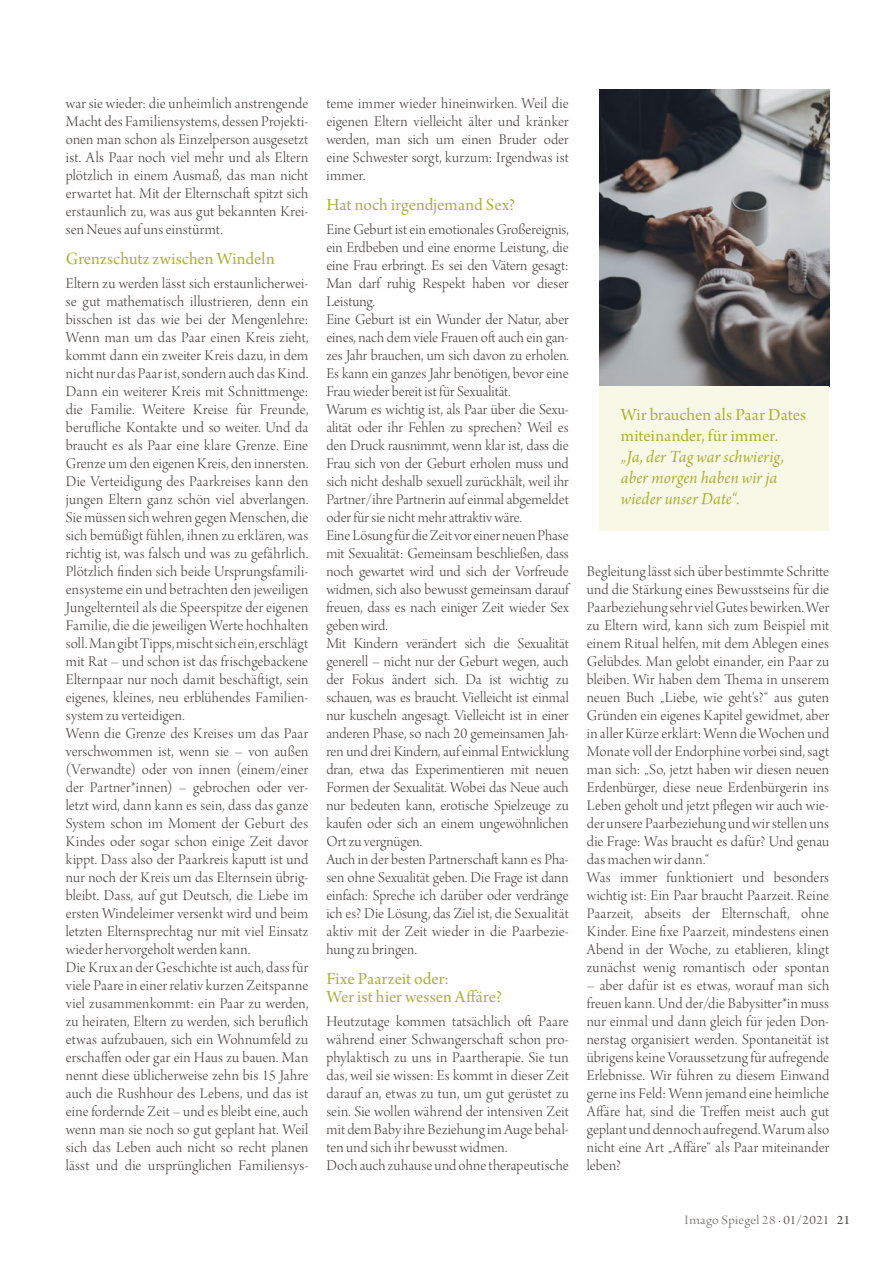
<style>
.page{position:relative;width:893px;height:1263px;background:#fff}
.page>*{position:absolute;margin:0;border:0;box-sizing:border-box;transform-origin:0 0}
.t1{font:18px/21px "Arno Pro Subhead";color:#abb131}
.t2{font:18px/21px "Arno Pro Italic Subhead";letter-spacing:.005em;color:#abb131}
.t3{font:15.75px/18px "Arno Pro Light Display";letter-spacing:.005em;color:#4b4744}
.t4{font:13.5px "Arno Pro Light Display";letter-spacing:.025em;color:#6e6c69;scale:1.1 1}
.s1{color:#4b4744}
.s2{font-family:"Arno Pro Subhead";color:#4b4744}
</style>
<div class="page">
<img style="left:600px;top:89px;width:229px;height:298px">
<div style="left:600px;top:387px;width:229px;height:144px;background:#f8f8e7"></div>
<p class="t3" style="left:66px;top:95px;width:244px;text-align:justify">war sie wieder: die unheimlich anstrengende Macht des Familiensystems, dessen Projekti&shy;onen man schon als Einzelperson ausgesetzt ist. Als Paar noch viel mehr und als Eltern plötzlich in einem Ausmaß, das man nicht erwartet hat. Mit der Elternschaft spitzt sich erstaunlich zu, was aus gut bekannten Krei&shy;sen Neues auf uns einstürmt.</p>
<p class="t1" style="left:66px;top:249px;width:210px">Grenzschutz zwischen Windeln</p>
<p class="t3" style="left:66px;top:275px;width:244px">Eltern zu werden lässt sich erstaunlicherwei&shy;se gut mathematisch illustrieren, denn ein bisschen ist das wie bei der Mengenlehre:<br>Wenn man um das Paar einen Kreis zieht, kommt dann ein zweiter Kreis dazu, in dem nicht nur das Paar ist, sondern auch das Kind.<br>Dann ein weiterer Kreis mit Schnittmenge: die Familie. Weitere Kreise für Freunde, berufliche Kontakte und so weiter. Und da braucht es als Paar eine klare Grenze. Eine Grenze um den eigenen Kreis, den innersten.<br>Die Verteidigung des Paarkreises kann den jungen Eltern ganz schön viel abverlangen.<br>Sie müssen sich wehren gegen Menschen, die sich bemüßigt fühlen, ihnen zu erklären, was richtig ist, was falsch und was zu gefährlich.<br>Plötzlich finden sich beide Ursprungsfamili&shy;ensysteme ein und betrachten den jeweiligen Jungelternteil als die Speerspitze der eigenen Familie, die die jeweiligen Werte hochhalten soll. Man gibt Tipps, mischt sich ein, erschlägt mit Rat – und schon ist das frischgebackene Elternpaar nur noch damit beschäftigt, sein eigenes, kleines, neu erblühendes Familien&shy;system zu verteidigen.<br>Wenn die Grenze des Kreises um das Paar verschwommen ist, wenn sie – von außen (Verwandte) oder von innen (einem/einer der Partner*innen) – gebrochen oder ver&shy;letzt wird, dann kann es sein, dass das ganze System schon im Moment der Geburt des Kindes oder sogar schon einige Zeit davor kippt. Dass also der Paarkreis kaputt ist und nur noch der Kreis um das Elternsein übrig&shy;bleibt. Dass, auf gut Deutsch, die Liebe im ersten Windeleimer versenkt wird und beim letzten Elternsprechtag nur mit viel Einsatz wieder hervorgeholt werden kann.<br>Die Krux an der Geschichte ist auch, dass für viele Paare in einer relativ kurzen Zeitspanne viel zusammenkommt: ein Paar zu werden, zu heiraten, Eltern zu werden, sich beruflich etwas aufzubauen, sich ein Wohnumfeld zu erschaffen oder gar ein Haus zu bauen. Man nennt diese üblicherweise zehn bis 15 Jahre auch die Rushhour des Lebens, und das ist eine fordernde Zeit – und es bleibt eine, auch wenn man sie noch so gut geplant hat. Weil sich das Leben auch nicht so recht planen lässt und die ursprünglichen Familiensys-</p>
<p class="t3" style="left:326px;top:95px;width:244px;text-align:justify">teme immer wieder hineinwirken. Weil die eigenen Eltern vielleicht älter und kränker werden, man sich um einen Bruder oder eine Schwester sorgt, kurzum: Irgendwas ist immer.</p>
<p class="t1" style="left:326px;top:195px;width:190px">Hat noch irgendjemand Sex?</p>
<p class="t3" style="left:326px;top:221px;width:244px">Eine Geburt ist ein emotionales Großereignis, ein Erdbeben und eine enorme Leistung, die eine Frau erbringt. Es sei den Vätern gesagt:<br>Man darf ruhig Respekt haben vor dieser Leistung.<br>Eine Geburt ist ein Wunder der Natur, aber eines, nach dem viele Frauen oft auch ein gan&shy;zes Jahr brauchen, um sich davon zu erholen.<br>Es kann ein ganzes Jahr benötigen, bevor eine Frau wieder bereit ist für Sexualität.<br>Warum es wichtig ist, als Paar über die Sexu&shy;alität oder ihr Fehlen zu sprechen? Weil es den Druck rausnimmt, wenn klar ist, dass die Frau sich von der Geburt erholen muss und sich nicht deshalb sexuell zurückhält, weil ihr Partner/ihre Partnerin auf einmal abgemeldet oder für sie nicht mehr attraktiv wäre.<br>Eine Lösung für die Zeit vor einer neuen Phase mit Sexualität: Gemeinsam beschließen, dass noch gewartet wird und sich der Vorfreude widmen, sich also bewusst gemeinsam darauf freuen, dass es nach einiger Zeit wieder Sex geben wird.<br>Mit Kindern verändert sich die Sexualität generell – nicht nur der Geburt wegen, auch der Fokus ändert sich. Da ist wichtig zu schauen, was es braucht. Vielleicht ist einmal nur kuscheln angesagt. Vielleicht ist in einer anderen Phase, so nach 20 gemeinsamen Jah&shy;ren und drei Kindern, auf einmal Entwicklung dran, etwa das Experimentieren mit neuen Formen der Sexualität. Wobei das Neue auch nur bedeuten kann, erotische Spielzeuge zu kaufen oder sich an einem ungewöhnlichen Ort zu vergnügen.<br>Auch in der besten Partnerschaft kann es Pha&shy;sen ohne Sexualität geben. Die Frage ist dann einfach: Spreche ich darüber oder verdränge ich es? Die Lösung, das Ziel ist, die Sexualität aktiv mit der Zeit wieder in die Paarbezie&shy;hung zu bringen.</p>
<p class="t1" style="left:326px;top:971px;width:177px;line-height:18px">Fixe Paarzeit oder:<br>Wer ist hier wessen Affäre?</p>
<p class="t3" style="left:326px;top:1013px;width:244px">Heutzutage kommen tatsächlich oft Paare während einer Schwangerschaft schon pro&shy;phylaktisch zu uns in Paartherapie. Sie tun das, weil sie wissen: Es kommt in dieser Zeit darauf an, etwas zu tun, um gut gerüstet zu sein. Sie wollen während der intensiven Zeit mit dem Baby ihre Beziehung im Auge behal&shy;ten und sich ihr bewusst widmen.<br>Doch auch zuhause und ohne therapeutische</p>
<p class="t1" style="left:621px;top:405px;width:187px">Wir brauchen als Paar Dates miteinander, für immer.</p>
<p class="t2" style="left:621px;top:447px;width:165px">„Ja, der Tag war schwierig, aber morgen haben wir ja wieder unser Date“.</p>
<p class="t3" style="left:587px;top:563px;width:244px">Begleitung lässt sich über bestimmte Schritte und die Stärkung eines Bewusstseins für die Paarbeziehung sehr viel Gutes bewirken. Wer zu Eltern wird, kann sich zum Beispiel mit einem Ritual helfen, mit dem Ablegen eines Gelübdes. Man gelobt einander, ein Paar zu bleiben. Wir haben dem Thema in unserem neuen Buch „Liebe, wie geht's?“ aus guten Gründen ein eigenes Kapitel gewidmet, aber in aller Kürze erklärt: Wenn die Wochen und Monate voll der Endorphine vorbei sind, sagt man sich: „So, jetzt haben wir diesen neuen Erdenbürger, diese neue Erdenbürgerin ins Leben geholt und jetzt pflegen wir auch wie&shy;der unsere Paarbeziehung und wir stellen uns die Frage: Was braucht es dafür? Und genau das machen wir dann.“<br>Was immer funktioniert und besonders wichtig ist: Ein Paar braucht Paarzeit. Reine Paarzeit, abseits der Elternschaft, ohne Kinder. Eine fixe Paarzeit, mindestens einen Abend in der Woche, zu etablieren, klingt zunächst wenig romantisch oder spontan</p>
<p class="t3" style="left:587px;top:977px;width:244px;text-align:justify">– aber dafür ist es etwas, worauf man sich freuen kann. Und der/die Babysitter*in muss nur einmal und dann gleich für jeden Don&shy;nerstag organisiert werden. Spontaneität ist übrigens keine Voraussetzung für aufregende Erlebnisse. Wir führen zu diesem Einwand gerne ins Feld: Wenn jemand eine heimliche Affäre hat, sind die Treffen meist auch gut geplant und dennoch aufregend. Warum also nicht eine Art „Affäre“ als Paar miteinander leben?</p>
<p class="t4" style="left:685px;top:1213px;width:152px">Imago Spiegel 28 <span class="s1">· 01/2021</span> <span class="s2">21</span></p>
</div>
